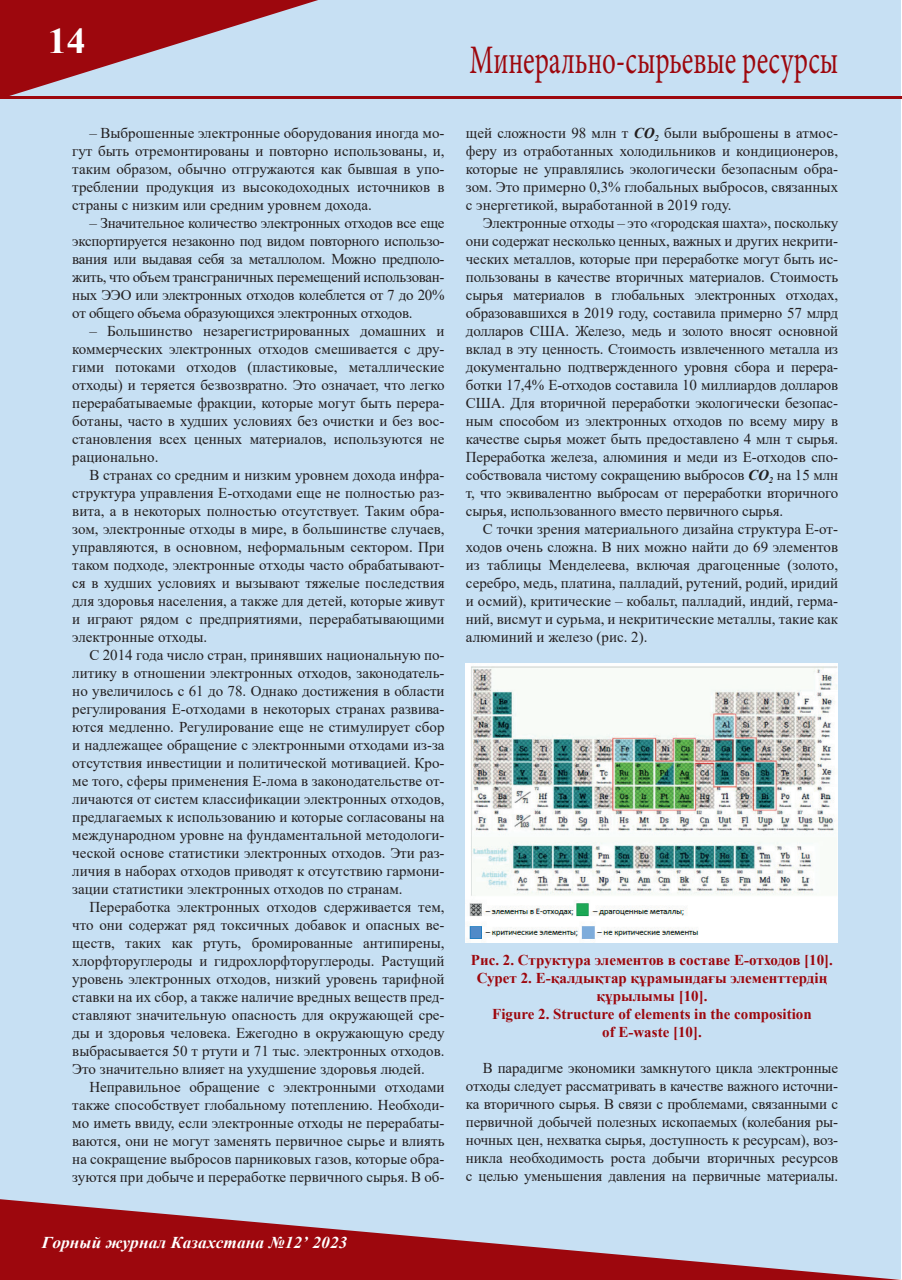
<style>
.page{position:relative;width:902px;height:1280px;background:#fff}
.page>*{position:absolute;margin:0;border:0;box-sizing:border-box;transform-origin:0 0}
.Рубрика{font:40.5px "Minion Pro";color:#9d070d;scale:.67 1}
.t1{font:700 36px "Times New Roman";color:#fff;scale:1.05 1}
.t2{font:italic 700 16.5px "Times New Roman";letter-spacing:.005em;color:#fff;scale:1.05 1}
.t3{font:15px/18px "Times New Roman";color:#231f20;text-align:justify}
.рисунок{font:700 15px/18px "Times New Roman";color:#9d070d;text-align:center}
.s1{font-weight:700;font-style:italic}
</style>
<div class="page">
<div style="left:1px;top:1px;width:900px;height:1278px;background:#c7e0f3"></div>
<svg style="left:0;top:0;width:318px;height:96px"></svg>
<svg style="left:0;top:1199px;width:901px;height:81px"></svg>
<hr style="left:0;top:96px;width:901px;height:3px;background:#9d070d">
<img style="left:466px;top:663px;width:371px;height:280px">
<h2 class="t1" style="left:48px;top:15px;width:37px">14</h2>
<p class="t3" style="left:72px;top:123px;width:374px;text-indent:17px">– Выброшенные электронные оборудования иногда мо&shy;гут быть отремонтированы и повторно использованы, и, таким образом, обычно отгружаются как бывшая в упо&shy;треблении продукция из высокодоходных источников в страны с низким или средним уровнем дохода.</p>
<p class="t3" style="left:72px;top:213px;width:374px;text-indent:17px">– Значительное количество электронных отходов все еще экспортируется незаконно под видом повторного использо&shy;вания или выдавая себя за металлолом. Можно предполо&shy;жить, что объем трансграничных перемещений использован&shy;ных ЭЭО или электронных отходов колеблется от 7 до 20% от общего объема образующихся электронных отходов.</p>
<p class="t3" style="left:72px;top:321px;width:374px;text-indent:17px">– Большинство незарегистрированных домашних и коммерческих электронных отходов смешивается с дру&shy;гими потоками отходов (пластиковые, металлические отходы) и теряется безвозвратно. Это означает, что легко перерабатываемые фракции, которые могут быть перера&shy;ботаны, часто в худших условиях без очистки и без вос&shy;становления всех ценных материалов, используются не рационально.</p>
<p class="t3" style="left:72px;top:465px;width:374px;text-indent:17px">В странах со средним и низким уровнем дохода инфра&shy;структура управления Е-отходами еще не полностью раз&shy;вита, а в некоторых полностью отсутствует. Таким обра&shy;зом, электронные отходы в мире, в большинстве случаев, управляются, в основном, неформальным сектором. При таком подходе, электронные отходы часто обрабатывают&shy;ся в худших условиях и вызывают тяжелые последствия для здоровья населения, а также для детей, которые живут и играют рядом с предприятиями, перерабатывающими электронные отходы.</p>
<p class="t3" style="left:72px;top:645px;width:374px;text-indent:17px">С 2014 года число стран, принявших национальную по&shy;литику в отношении электронных отходов, законодатель&shy;но увеличилось с 61 до 78. Однако достижения в области регулирования Е-отходами в некоторых странах развива&shy;ются медленно. Регулирование еще не стимулирует сбор и надлежащее обращение с электронными отходами из-за отсутствия инвестиции и политической мотивацией. Кро&shy;ме того, сферы применения Е-лома в законодательстве от&shy;личаются от систем классификации электронных отходов, предлагаемых к использованию и которые согласованы на международном уровне на фундаментальной методологи&shy;ческой основе статистики электронных отходов. Эти раз&shy;личия в наборах отходов приводят к отсутствию гармони&shy;зации статистики электронных отходов по странам.</p>
<p class="t3" style="left:72px;top:897px;width:374px;text-indent:17px">Переработка электронных отходов сдерживается тем, что они содержат ряд токсичных добавок и опасных ве&shy;ществ, таких как ртуть, бромированные антипирены, хлорфторуглероды и гидрохлорфторуглероды. Растущий уровень электронных отходов, низкий уровень тарифной ставки на их сбор, а также наличие вредных веществ пред&shy;ставляют значительную опасность для окружающей сре&shy;ды и здоровья человека. Ежегодно в окружающую среду выбрасывается 50 т ртути и 71 тыс. электронных отходов.<br>Это значительно влияет на ухудшение здоровья людей.</p>
<p class="t3" style="left:72px;top:1077px;width:374px;text-indent:17px">Неправильное обращение с электронными отходами также способствует глобальному потеплению. Необходи&shy;мо иметь ввиду, если электронные отходы не перерабаты&shy;ваются, они не могут заменять первичное сырье и влиять на сокращение выбросов парниковых газов, которые обра&shy;зуются при добыче и переработке первичного сырья. В об-</p>
<p class="t2" style="left:42px;top:1231px;width:292px">Горный журнал Казахстана №12’ 2023</p>
<p class="Рубрика" style="left:469px;top:33px;width:552px">Минерально-сырьевые ресурсы</p>
<p class="t3" style="left:466px;top:123px;width:374px">щей сложности 98 млн т <span class="s1">CO</span><sub>2</sub> были выброшены в атмос&shy;феру из отработанных холодильников и кондиционеров, которые не управлялись экологически безопасным обра&shy;зом. Это примерно 0,3% глобальных выбросов, связанных с энергетикой, выработанной в 2019 году.</p>
<p class="t3" style="left:466px;top:213px;width:374px;text-indent:17px">Электронные отходы – это «городская шахта», поскольку они содержат несколько ценных, важных и других некрити&shy;ческих металлов, которые при переработке могут быть ис&shy;пользованы в качестве вторичных материалов. Стоимость сырья материалов в глобальных электронных отходах, образовавшихся в 2019 году, составила примерно 57 млрд долларов США. Железо, медь и золото вносят основной вклад в эту ценность. Стоимость извлеченного металла из документально подтвержденного уровня сбора и перера&shy;ботки 17,4% Е-отходов составила 10 миллиардов долларов США. Для вторичной переработки экологически безопас&shy;ным способом из электронных отходов по всему миру в качестве сырья может быть предоставлено 4 млн т сырья.<br>Переработка железа, алюминия и меди из Е-отходов спо&shy;собствовала чистому сокращению выбросов <span class="s1">CO</span><sub>2</sub> на 15 млн т, что эквивалентно выбросам от переработки вторичного сырья, использованного вместо первичного сырья.</p>
<p class="t3" style="left:466px;top:519px;width:374px;text-indent:17px">С точки зрения материального дизайна структура E-от&shy;ходов очень сложна. В них можно найти до 69 элементов из таблицы Менделеева, включая драгоценные (золото, серебро, медь, платина, палладий, рутений, родий, иридий и осмий), критические – кобальт, палладий, индий, герма&shy;ний, висмут и сурьма, и некритические металлы, такие как алюминий и железо (рис. 2).</p>
<p class="рисунок" style="left:471px;top:951px;width:363px">Рис. 2. Структура элементов в составе Е-отходов [10].</p>
<p class="рисунок" style="left:476px;top:969px;width:352px">Сурет 2. Е-қалдықтар құрамындағы элементтердің құрылымы [10].</p>
<p class="рисунок" style="left:492px;top:1005px;width:321px">Figure 2. Structure of elements in the composition of E-waste [10].</p>
<p class="t3" style="left:466px;top:1059px;width:374px;text-indent:17px">В парадигме экономики замкнутого цикла электронные отходы следует рассматривать в качестве важного источни&shy;ка вторичного сырья. В связи с проблемами, связанными с первичной добычей полезных ископаемых (колебания ры&shy;ночных цен, нехватка сырья, доступность к ресурсам), воз&shy;никла необходимость роста добычи вторичных ресурсов с целью уменьшения давления на первичные материалы.</p>
</div>
